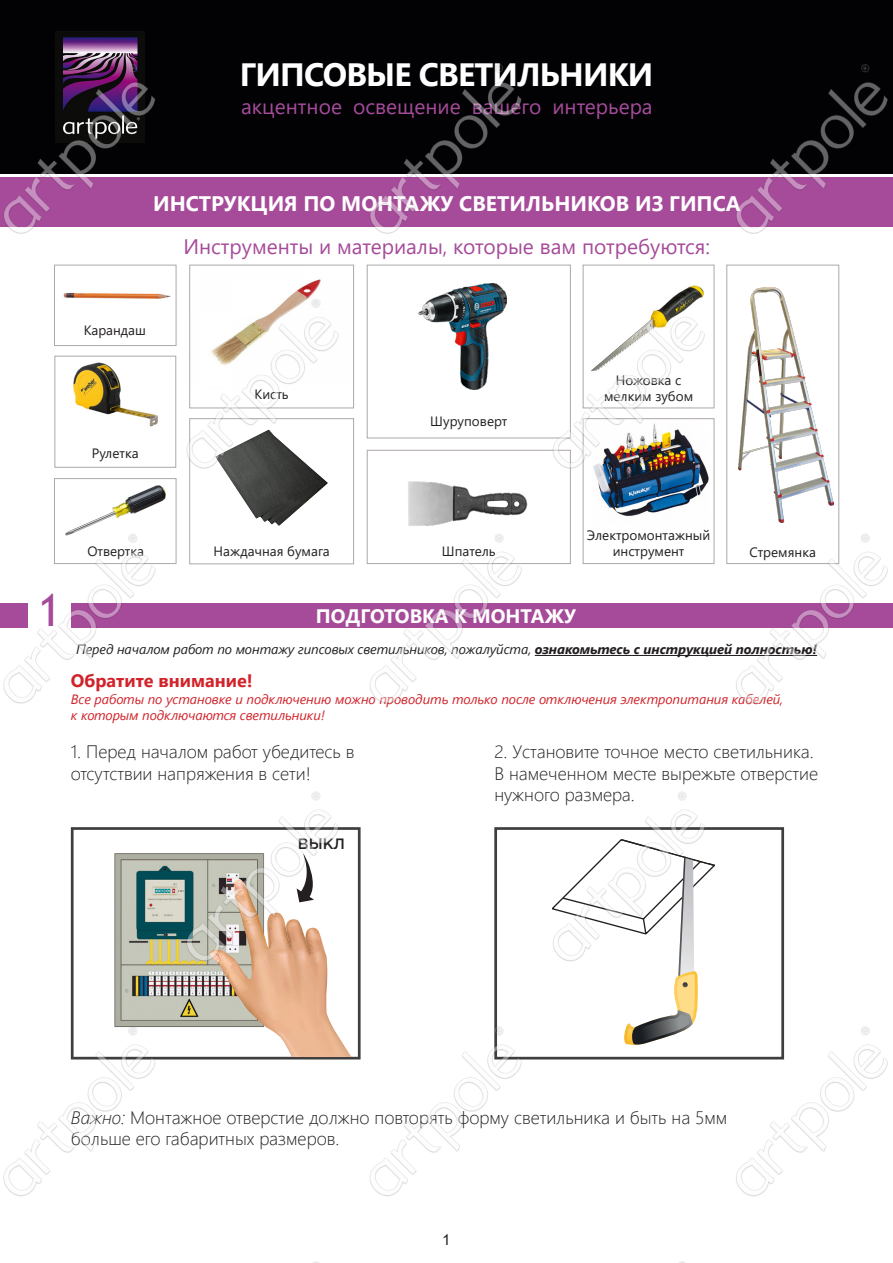
<style>
.page{position:relative;width:893px;height:1263px;background:#fff}
.page>*{position:absolute;margin:0;border:0;box-sizing:border-box;transform-origin:0 0}
.t1{font:45px "Trebuchet MS";color:#a64b9a}
.t2{font:700 32.25px "Segoe UI";letter-spacing:-.025em;color:#fff}
.t3{font:21px "Segoe UI";color:#a64b9a}
.t4{font:700 21px "Segoe UI";color:#fff}
.t5{font:700 19.5px "Segoe UI";color:#fff}
.t6{font:300 18px/21.6px "Segoe UI";color:#231f20}
.t7{font:700 18px "Segoe UI";color:#d1232a}
.t8{font:500 15px "Gotham Pro";color:#231f20}
.t9{font:15px "Arial";color:#231f20}
.t10{font:italic 13.5px/16.2px "Segoe UI";letter-spacing:-.005em;color:#d1232a}
.t11{font:13.5px/16.2px "Segoe UI";color:#231f20;text-align:center}
.t12{font:italic 13.5px "Segoe UI";letter-spacing:-.005em;color:#231f20}
.s1{font-weight:700}
.s2{font-style:italic}
</style>
<div class="page">
<div style="left:0;top:0;width:893px;height:173px;background:#020205"></div>
<img style="left:55px;top:31px;width:89px;height:22px">
<img style="left:0;top:53px;width:892px;height:1210px">
<p class="t2" style="left:240px;top:44px;width:415px">ГИПСОВЫЕ СВЕТИЛЬНИКИ</p>
<p class="t3" style="left:241px;top:87px;width:413px">акцентное освещение вашего интерьера</p>
<p class="t4" style="left:153px;top:184px;width:589px">ИНСТРУКЦИЯ ПО МОНТАЖУ СВЕТИЛЬНИКОВ ИЗ ГИПСА</p>
<p class="t3" style="left:183px;top:226px;width:528px">Инструменты и материалы, которые вам потребуются:</p>
<p class="t11" style="left:84px;top:321px;width:64px">Карандаш</p>
<p class="t11" style="left:92px;top:444px;width:48px">Рулетка</p>
<p class="t11" style="left:254px;top:384px;width:36px">Кисть</p>
<p class="t11" style="left:430px;top:412px;width:78px">Шуруповерт</p>
<p class="t11" style="left:604px;top:371px;width:91px">Ножовка с мелким зубом</p>
<p class="t1" style="left:38px;top:582px;width:25px">1</p>
<p class="t11" style="left:587px;top:525px;width:125px">Электромонтажный</p>
<p class="t11" style="left:214px;top:542px;width:117px">Наждачная бумага</p>
<p class="t11" style="left:87px;top:542px;width:58px">Отвертка</p>
<p class="t11" style="left:613px;top:542px;width:73px">инструмент</p>
<p class="t11" style="left:442px;top:542px;width:55px">Шпатель</p>
<p class="t11" style="left:750px;top:542px;width:68px">Стремянка</p>
<p class="t5" style="left:316px;top:598px;width:262px">ПОДГОТОВКА К МОНТАЖУ</p>
<p class="t12" style="left:76px;top:637px;width:742px">Перед началом работ по монтажу гипсовых светильников, пожалуйста, <span class="s1">ознакомьтесь с инструкцией полностью!</span></p>
<p class="t7" style="left:71px;top:664px;width:183px">Обратите внимание!</p>
<p class="t10" style="left:71px;top:688px;width:714px">Все работы по установке и подключению можно проводить только после отключения электропитания кабелей, к которым подключаются светильники!</p>
<p class="t6" style="left:71px;top:739px;width:285px">1. Перед началом работ убедитесь в отсутствии напряжения в сети!</p>
<p class="t6" style="left:494px;top:739px;width:325px">2. Установите точное место светильника.<br>В намеченном месте вырежьте отверстие нужного размера.</p>
<p class="t8" style="left:298px;top:835px;width:49px">ВЫКЛ</p>
<p class="t6" style="left:71px;top:1105px;width:658px"><span class="s2">Важно:</span> Монтажное отверстие должно повторять форму светильника и быть на 5мм больше его габаритных размеров.</p>
<p class="t9" style="left:442px;top:1229px;width:10px">1</p>
</div>
